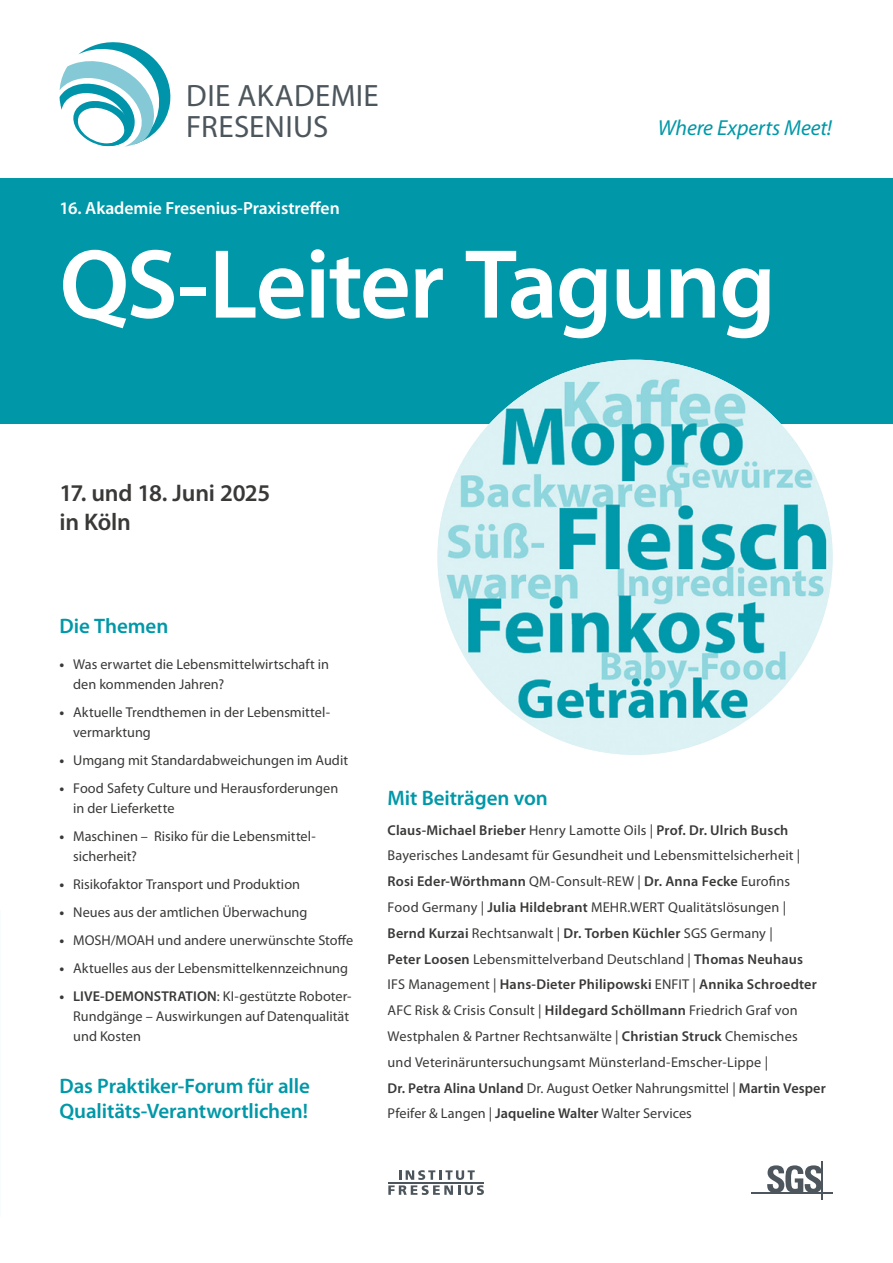
<style>
.page{position:relative;width:893px;height:1263px;background:#fff}
.page>*{position:absolute;margin:0;border:0;box-sizing:border-box;transform-origin:0 0}
.t1{font:600 99px "Myriad Pro";letter-spacing:-.02em;color:#fff}
.t2{font:31.05px/31px "Myriad Pro";letter-spacing:.01em;color:#4c565c}
.t3{font:600 24px/29px "Myriad Pro";letter-spacing:-.01em;color:#3a3938}
.t4{font:italic 21.75px "Myriad Pro";letter-spacing:-.005em;color:#0098a8}
.Zwischenüberschriften{font:600 21px/25.2px "Myriad Pro";letter-spacing:-.005em;color:#0098a8}
.t5{font:600 17.7px "Myriad Pro";letter-spacing:-.005em;color:#fff}
.Fließtext{font:14.25px/25.8px "Myriad Pro";letter-spacing:.005em;color:#3a3938}
.s1{font-weight:700}
.s2{font-weight:600}
</style>
<div class="page">
<div style="left:0;top:178px;width:893px;height:245px;background:#0098a8"></div>
<svg style="left:60px;top:42px;width:111px;height:105px"></svg>
<svg style="left:388px;top:1170px;width:96px;height:25px"></svg>
<hr style="left:388px;top:1182px;width:96px;height:1px;background:#4c565c">
<svg style="left:767px;top:1165px;width:55px;height:27px"></svg>
<hr style="left:751px;top:1192px;width:81px;height:2px;background:#4c565c">
<hr style="left:822px;top:1161px;width:1px;height:38px;background:#4c565c">
<img style="left:437px;top:360px;width:396px;height:395px;border-radius:198px">
<p class="t2" style="left:186px;top:79px;width:194px">DIE AKADEMIE<br>FRESENIUS</p>
<p class="t5" style="left:60px;top:197px;width:282px">16. Akademie Fresenius-Praxistreffen</p>
<p class="t4" style="left:658px;top:114px;width:176px">Where Experts Meet!</p>
<p class="t1" style="left:60px;top:221px;width:718px">QS-Leiter Tagung</p>
<p class="t3" style="left:60px;top:478px;width:212px">17. und 18. Juni 2025 in Köln</p>
<p class="Zwischenüberschriften" style="left:60px;top:613px;width:110px">Die Themen</p>
<p class="Fließtext" style="left:73px;top:655px;width:257px;line-height:19.6px;text-indent:-14px"><span class="s1">•</span> Was erwartet die Lebensmittelwirtschaft in den kommenden Jahren?</p>
<p class="Fließtext" style="left:73px;top:702px;width:258px;line-height:19.6px;text-indent:-14px"><span class="s1">•</span> Aktuelle Trendthemen in der Lebensmittel&shy;vermarktung</p>
<p class="Fließtext" style="left:60px;top:747px;width:290px"><span class="s1">•</span> Umgang mit Standardabweichungen im Audit</p>
<p class="Fließtext" style="left:73px;top:778px;width:267px;line-height:19.6px;text-indent:-14px"><span class="s1">•</span> Food Safety Culture und Herausforderungen in der Lieferkette</p>
<p class="Fließtext" style="left:73px;top:826px;width:244px;line-height:19.6px;text-indent:-14px"><span class="s1">•</span> Maschinen – Risiko für die Lebensmittel&shy;sicherheit?</p>
<p class="Fließtext" style="left:60px;top:871px;width:242px"><span class="s1">•</span> Risikofaktor Transport und Produktion</p>
<p class="Fließtext" style="left:60px;top:899px;width:250px"><span class="s1">•</span> Neues aus der amtlichen Überwachung</p>
<p class="Fließtext" style="left:60px;top:927px;width:295px"><span class="s1">•</span> MOSH/MOAH und andere unerwünschte Stoffe</p>
<p class="Fließtext" style="left:60px;top:955px;width:290px"><span class="s1">•</span> Aktuelles aus der Lebensmittelkennzeichnung</p>
<p class="Fließtext" style="left:73px;top:986px;width:280px;line-height:19.6px;text-indent:-14px"><span class="s1">•</span> <span class="s2">LIVE-DEMONSTRATION</span>: KI-gestützte Roboter-<br>Rundgänge – Auswirkungen auf Datenqualität und Kosten</p>
<p class="Zwischenüberschriften" style="left:60px;top:1073px;width:252px">Das Praktiker-Forum für alle<br>Qualitäts-Verantwortlichen!</p>
<p class="Zwischenüberschriften" style="left:388px;top:784px;width:162px">Mit Beiträgen von</p>
<p class="Fließtext" style="left:388px;top:817px;width:440px"><span class="s2">Claus-Michael Brieber</span> Henry Lamotte Oils | <span class="s2">Prof. Dr. Ulrich Busch </span>Bayerisches Landesamt für Gesundheit und Lebensmittelsicherheit | <span class="s2">Rosi Eder-Wörthmann</span> QM-Consult-REW | <span class="s2">Dr. Anna Fecke</span> Eurofins<br>Food Germany | <span class="s2">Julia Hildebrant</span> MEHR.WERT Qualitätslösungen | <span class="s2">Bernd Kurzai</span> Rechtsanwalt | <span class="s2">Dr. Torben Küchler</span> SGS Germany |<br><span class="s2">Peter Loosen</span> Lebensmittelverband Deutschland | <span class="s2">Thomas Neuhaus<br></span>IFS Management | <span class="s2">Hans-Dieter Philipowski</span> ENFIT | <span class="s2">Annika Schroedter </span>AFC Risk &amp; Crisis Consult | <span class="s2">Hildegard Schöllmann</span> Friedrich Graf von Westphalen &amp; Partner Rechtsanwälte | <span class="s2">Christian Struck</span> Chemisches<br>und Veterinäruntersuchungsamt Münsterland-Emscher-Lippe |<br><span class="s2">Dr. Petra Alina Unland</span> Dr. August Oetker Nahrungsmittel | <span class="s2">Martin Vesper </span>Pfeifer &amp; Langen | <span class="s2">Jaqueline Walter</span> Walter Services</p>
</div>
